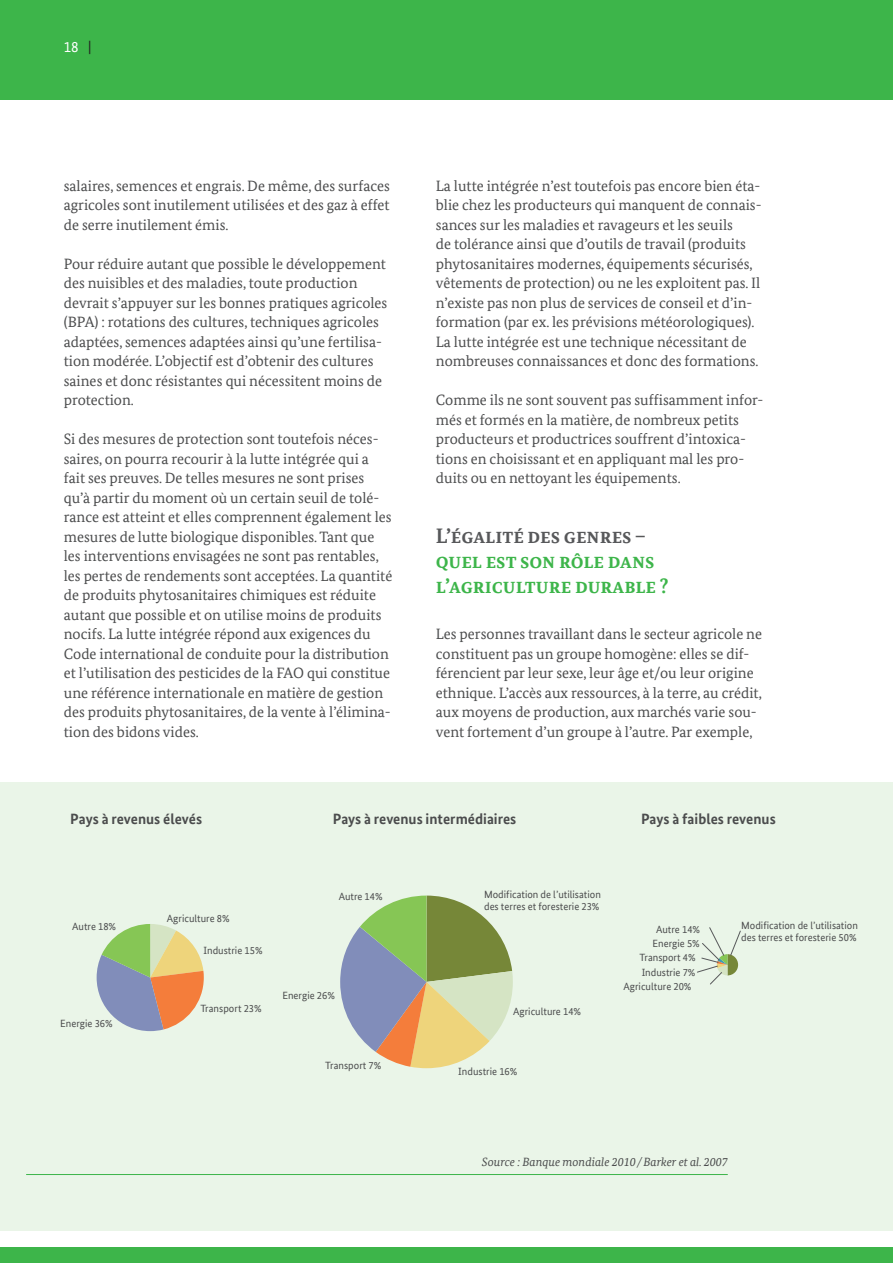
<style>
.page{position:relative;width:893px;height:1263px;background:#fff}
.page>*{position:absolute;margin:0;border:0;box-sizing:border-box;transform-origin:0 0}
.t1{font:700 21px/25.2px "Bundes Serif";letter-spacing:.075em;color:#3db54a}
.t2{font:700 21px "Bundes Serif";color:#57585a}
.t3{font:15px/19.5px "Bundes Serif";color:#4b4c4d}
.t4{font:700 15px "Bundes Sans";color:#4b4c4d}
.t5{font:15px "Bundes Sans";color:#fff}
.t6{font:italic 12px "Bundes Serif";color:#4b4c4d}
.t7{font:10.5px/12.6px "Bundes Sans";color:#4b4c4d}
.s1{color:#231f20}
</style>
<div class="page">
<div style="left:0;top:0;width:893px;height:100px;background:#3db54a"></div>
<div style="left:0;top:1247px;width:893px;height:16px;background:#3db54a"></div>
<div style="left:0;top:782px;width:893px;height:449px;background:#eaf5e8"></div>
<hr style="left:26px;top:1174px;width:702px;height:1px;background:#3db54a">
<svg style="left:97px;top:924px;width:107px;height:107px"></svg>
<svg style="left:340px;top:895px;width:173px;height:173px"></svg>
<svg style="left:697px;top:927px;width:44px;height:57px"></svg>
<p class="t5" style="left:64px;top:38px;width:29px">18 <span class="s1">|</span></p>
<p class="t3" style="left:64px;top:175px;width:328px;text-align:justify">salaires, semences et engrais. De même, des surfaces agricoles sont inutilement utilisées et des gaz à effet de serre inutilement émis.</p>
<p class="t3" style="left:64px;top:253px;width:325px">Pour réduire autant que possible le développement des nuisibles et des maladies, toute production devrait s’appuyer sur les bonnes pratiques agricoles (BPA) : rotations des cultures, techniques agricoles adaptées, semences adaptées ainsi qu’une fertilisa&shy;tion modérée. L’objectif est d’obtenir des cultures saines et donc résistantes qui nécessitent moins de protection.</p>
<p class="t3" style="left:64px;top:429px;width:330px">Si des mesures de protection sont toutefois néces&shy;saires, on pourra recourir à la lutte intégrée qui a fait ses preuves. De telles mesures ne sont prises qu’à partir du moment où un certain seuil de tolé&shy;rance est atteint et elles comprennent également les mesures de lutte biologique disponibles. Tant que les interventions envisagées ne sont pas rentables, les pertes de rendements sont acceptées. La quantité de produits phytosanitaires chimiques est réduite autant que possible et on utilise moins de produits nocifs. La lutte intégrée répond aux exigences du Code international de conduite pour la distribution et l’utilisation des pesticides de la FAO qui constitue une référence internationale en matière de gestion des produits phytosanitaires, de la vente à l’élimina&shy;tion des bidons vides.</p>
<p class="t3" style="left:436px;top:175px;width:327px">La lutte intégrée n’est toutefois pas encore bien éta&shy;blie chez les producteurs qui manquent de connais&shy;sances sur les maladies et ravageurs et les seuils<br>de tolérance ainsi que d’outils de travail (produits phytosanitaires modernes, équipements sécurisés, vêtements de protection) ou ne les exploitent pas. Il n’existe pas non plus de services de conseil et d’in&shy;formation (par ex. les prévisions météorologiques).<br>La lutte intégrée est une technique nécessitant de nombreuses connaissances et donc des formations.</p>
<p class="t3" style="left:436px;top:390px;width:329px">Comme ils ne sont souvent pas suffisamment infor&shy;més et formés en la matière, de nombreux petits producteurs et productrices souffrent d’intoxica&shy;tions en choisissant et en appliquant mal les pro&shy;duits ou en nettoyant les équipements.</p>
<h1 class="t2" style="left:436px;top:523px;width:212px">L’égalité des genres –</h1>
<h1 class="t1" style="left:436px;top:548px;width:234px">quel est son rôle dans l’agriculture durable ?</h1>
<p class="t3" style="left:436px;top:624px;width:328px">Les personnes travaillant dans le secteur agricole ne constituent pas un groupe homogène: elles se dif&shy;férencient par leur sexe, leur âge et/ou leur origine ethnique. L’accès aux ressources, à la terre, au crédit, aux moyens de production, aux marchés varie sou&shy;vent fortement d’un groupe à l’autre. Par exemple,</p>
<p class="t4" style="left:70px;top:809px;width:133px">Pays à revenus élevés</p>
<p class="t4" style="left:333px;top:809px;width:185px">Pays à revenus intermédiaires</p>
<p class="t4" style="left:641px;top:809px;width:136px">Pays à faibles revenus</p>
<p class="t7" style="left:72px;top:920px;width:46px">Autre 18%</p>
<p class="t7" style="left:60px;top:1017px;width:54px">Energie 36%</p>
<p class="t7" style="left:167px;top:912px;width:64px">Agriculture 8%</p>
<p class="t7" style="left:203px;top:944px;width:61px">Industrie 15%</p>
<p class="t7" style="left:200px;top:1002px;width:63px">Transport 23%</p>
<p class="t7" style="left:339px;top:890px;width:46px">Autre 14%</p>
<p class="t7" style="left:282px;top:989px;width:54px">Energie 26%</p>
<p class="t7" style="left:325px;top:1059px;width:58px">Transport 7%</p>
<p class="t7" style="left:484px;top:888px;width:118px">Modification de l’utilisation des terres et foresterie 23%</p>
<p class="t7" style="left:513px;top:1005px;width:70px">Agriculture 14%</p>
<p class="t7" style="left:458px;top:1065px;width:61px">Industrie 16%</p>
<p class="t7" style="left:656px;top:923px;width:46px">Autre 14%</p>
<p class="t7" style="left:652px;top:937px;width:49px">Energie 5%</p>
<p class="t7" style="left:639px;top:951px;width:58px">Transport 4%</p>
<p class="t7" style="left:642px;top:966px;width:55px">Industrie 7%</p>
<p class="t7" style="left:623px;top:980px;width:70px">Agriculture 20%</p>
<p class="t7" style="left:741px;top:919px;width:118px">Modification de l’utilisation des terres et foresterie 50%</p>
<p class="t6" style="left:482px;top:1154px;width:247px">Source : Banque mondiale 2010 / Barker et al. 2007</p>
</div>
